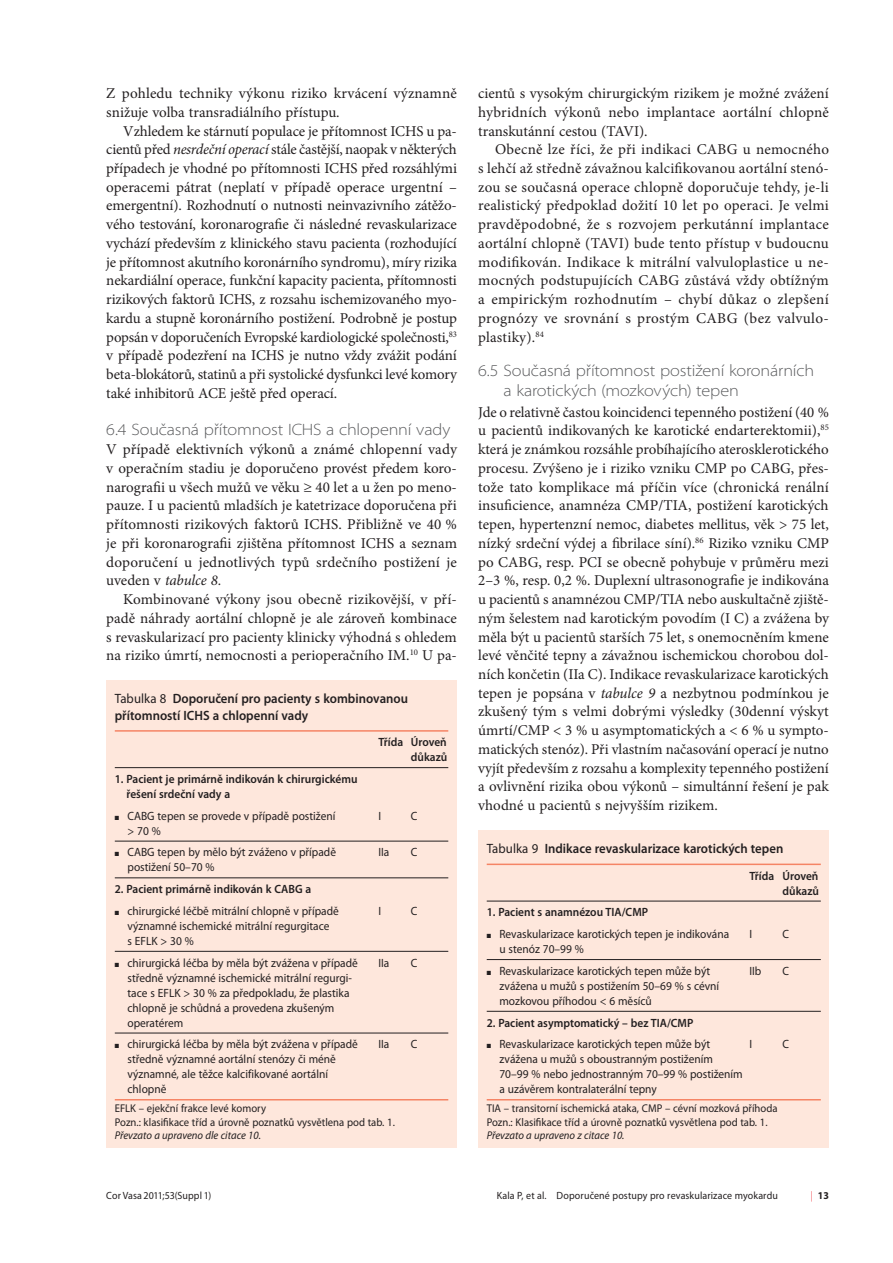
<style>
.page{position:relative;width:893px;height:1263px;background:#fff}
.page>*{position:absolute;margin:0;border:0;box-sizing:border-box;transform-origin:0 0}
.t1{font:300 semi-expanded 16.5px/19.8px "Myriad Pro";letter-spacing:-.01em;color:#58595b}
.t2{font:15px/18.8px "Minion Pro";color:#231f20;text-align:justify}
.t3{font:600 13.5px/16.5px "Myriad Pro";color:#231f20;scale:.95 1}
.t4{font:12px/15px "Myriad Pro";color:#231f20;scale:.95 1}
.t5{font:600 12px/15px "Myriad Pro";color:#231f20;text-align:right;scale:.95 1}
.t6{font:11.25px/13.5px "Myriad Pro";color:#231f20;scale:.95 1}
.t7{font:italic 11.25px "Myriad Pro";color:#231f20;scale:.95 1}
.t8{font:10.5px "Myriad Pro";letter-spacing:.01em;color:#231f20;scale:.95 1}
.t9{font:700 10.5px "Myriad Pro";color:#231f20;scale:.95 1}
.s1{font-style:italic}
.s2{font-weight:400}
.s3{font-weight:300;color:#ed1c24}
</style>
<div class="page">
<div style="left:106px;top:681px;width:351px;height:467px;background:#fee7dc"></div>
<hr style="left:115px;top:841px;width:333px;height:1px;background:#231f20">
<hr style="left:115px;top:878px;width:333px;height:1px;background:#231f20">
<hr style="left:115px;top:951px;width:333px;height:1px;background:#231f20">
<hr style="left:115px;top:730px;width:333px;height:2px;background:#f58465">
<hr style="left:115px;top:767px;width:333px;height:1px;background:#231f20">
<hr style="left:115px;top:1033px;width:333px;height:1px;background:#231f20">
<hr style="left:115px;top:1099px;width:333px;height:2px;background:#f58465">
<div style="left:478px;top:830px;width:351px;height:318px;background:#fee7dc"></div>
<hr style="left:487px;top:959px;width:334px;height:1px;background:#231f20">
<hr style="left:487px;top:1011px;width:334px;height:1px;background:#231f20">
<hr style="left:487px;top:864px;width:334px;height:1px;background:#f58465">
<hr style="left:487px;top:901px;width:334px;height:1px;background:#231f20">
<hr style="left:487px;top:1099px;width:334px;height:2px;background:#f58465">
<p class="t2" style="left:106px;top:85px;width:352px">Z pohledu techniky výkonu riziko krvácení významně snižuje volba transradiálního přístupu.</p>
<p class="t2" style="left:106px;top:123px;width:352px;text-indent:17px">Vzhledem ke stárnutí populace je přítomnost ICHS u pa&shy;cientů před <span class="s1">nesrdeční operací</span> stále častější, naopak v některých případech je vhodné po přítomnosti ICHS před rozsáhlými operacemi pátrat (neplatí v případě operace urgentní – emergentní). Rozhodnutí o nutnosti neinvazivního zátěžo&shy;vého testování, koronarografie či následné revaskularizace vychází především z klinického stavu pacienta (rozhodující je přítomnost akutního koronárního syndromu), míry rizika nekardiální operace, funkční kapacity pacienta, přítomnosti rizikových faktorů ICHS, z rozsahu ischemizovaného myo&shy;kardu a stupně koronárního postižení. Podrobně je postup popsán v doporučeních Evropské kardiologické společnosti,<sup>83 </sup>v případě podezření na ICHS je nutno vždy zvážit podání beta-blokátorů, statinů a při systolické dysfunkci levé komory také inhibitorů ACE ještě před operací.</p>
<p class="t1" style="left:106px;top:421px;width:345px">6.4 Současná přítomnost ICHS a chlopenní vady</p>
<p class="t2" style="left:106px;top:441px;width:352px">V případě elektivních výkonů a známé chlopenní vady v operačním stadiu je doporučeno provést předem koro&shy;narografii u všech mužů ve věku ≥ 40 let a u žen po meno&shy;pauze. I u pacientů mladších je katetrizace doporučena při přítomnosti rizikových faktorů ICHS. Přibližně ve 40 % je při koronarografii zjištěna přítomnost ICHS a seznam doporučení u jednotlivých typů srdečního postižení je uveden v <span class="s1">tabulce 8.</span></p>
<p class="t2" style="left:106px;top:591px;width:352px;text-indent:17px">Kombinované výkony jsou obecně rizikovější, v pří&shy;padě náhrady aortální chlopně je ale zároveň kombinace s revaskularizací pro pacienty klinicky výhodná s ohledem na riziko úmrtí, nemocnosti a perioperačního IM.<sup>10</sup> U pa-</p>
<p class="t3" style="left:115px;top:692px;width:310px"><span class="s2">Tabulka 8</span> Doporučení pro pacienty s kombinovanou přítomností ICHS a chlopenní vady</p>
<p class="t5" style="left:378px;top:736px;width:74px">Třída Úroveň důkazů</p>
<p class="t5" style="left:126px;top:772px;width:245px;text-align:left;text-indent:-12px">1. Pacient je primárně indikován k chirurgickému řešení srdeční vady a</p>
<p class="t4" style="left:128px;top:809px;width:220px">CABG tepen se provede v případě postižení &gt; 70 %</p>
<p class="t4" style="left:378px;top:809px;width:4px">I</p>
<p class="t4" style="left:411px;top:809px;width:8px">C</p>
<p class="t4" style="left:128px;top:846px;width:221px">CABG tepen by mělo být zváženo v případě postižení 50–70 %</p>
<p class="t4" style="left:378px;top:846px;width:13px">IIa</p>
<p class="t4" style="left:411px;top:846px;width:8px">C</p>
<p class="t5" style="left:115px;top:883px;width:208px">2. Pacient primárně indikován k CABG a</p>
<p class="t4" style="left:128px;top:904px;width:224px">chirurgické léčbě mitrální chlopně v případě významné ischemické mitrální regurgitace<br>s EFLK &gt; 30 %</p>
<p class="t4" style="left:378px;top:904px;width:4px">I</p>
<p class="t4" style="left:411px;top:904px;width:8px">C</p>
<p class="t4" style="left:128px;top:956px;width:244px">chirurgická léčba by měla být zvážena v případě středně významné ischemické mitrální regurgi&shy;tace s EFLK &gt; 30 % za předpokladu, že plastika chlopně je schůdná a provedena zkušeným operatérem</p>
<p class="t4" style="left:378px;top:956px;width:13px">IIa</p>
<p class="t4" style="left:411px;top:956px;width:8px">C</p>
<p class="t4" style="left:128px;top:1038px;width:244px">chirurgická léčba by měla být zvážena v případě středně významné aortální stenózy či méně významné, ale těžce kalcifikované aortální chlopně</p>
<p class="t4" style="left:378px;top:1038px;width:13px">IIa</p>
<p class="t4" style="left:411px;top:1038px;width:8px">C</p>
<p class="t6" style="left:115px;top:1102px;width:296px">EFLK – ejekční frakce levé komory<br>Pozn.: klasifikace tříd a úrovně poznatků vysvětlena pod tab. 1.</p>
<p class="t7" style="left:115px;top:1131px;width:155px">Převzato a upraveno dle citace 10.</p>
<p class="t2" style="left:478px;top:85px;width:352px">cientů s vysokým chirurgickým rizikem je možné zvážení hybridních výkonů nebo implantace aortální chlopně transkutánní cestou (TAVI).</p>
<p class="t2" style="left:478px;top:141px;width:352px;text-indent:17px">Obecně lze říci, že při indikaci CABG u nemocného s lehčí až středně závažnou kalcifikovanou aortální stenó&shy;zou se současná operace chlopně doporučuje tehdy, je-li realistický předpoklad dožití 10 let po operaci. Je velmi pravděpodobné, že s rozvojem perkutánní implantace aortální chlopně (TAVI) bude tento přístup v budoucnu modifikován. Indikace k mitrální valvuloplastice u ne&shy;mocných podstupujících CABG zůstává vždy obtížným a empirickým rozhodnutím – chybí důkaz o zlepšení prognózy ve srovnání s prostým CABG (bez valvulo&shy;plastiky).<sup>84</sup></p>
<p class="t1" style="left:503px;top:362px;width:312px;text-indent:-25px">6.5 Současná přítomnost postižení koronárních a karotických (mozkových) tepen</p>
<p class="t2" style="left:478px;top:404px;width:352px">Jde o relativně častou koincidenci tepenného postižení (40 % u pacientů indikovaných ke karotické endarterektomii),<sup>85 </sup>která je známkou rozsáhle probíhajícího aterosklerotického procesu. Zvýšeno je i riziko vzniku CMP po CABG, přes&shy;tože tato komplikace má příčin více (chronická renální insuficience, anamnéza CMP/TIA, postižení karotických tepen, hypertenzní nemoc, diabetes mellitus, věk &gt; 75 let, nízký srdeční výdej a fibrilace síní).<sup>86</sup> Riziko vzniku CMP po CABG, resp. PCI se obecně pohybuje v průměru mezi 2–3 %, resp. 0,2 %. Duplexní ultrasonografie je indikována u pacientů s anamnézou CMP/TIA nebo auskultačně zjiště&shy;ným šelestem nad karotickým povodím (I C) a zvážena by měla být u pacientů starších 75 let, s onemocněním kmene levé věnčité tepny a závažnou ischemickou chorobou dol&shy;ních končetin (IIa C). Indikace revaskularizace karotických tepen je popsána v <span class="s1">tabulce 9</span> a nezbytnou podmínkou je zkušený tým s velmi dobrými výsledky (30denní výskyt úmrtí/CMP &lt; 3 % u asymptomatických a &lt; 6 % u sympto&shy;matických stenóz). Při vlastním načasování operací je nutno vyjít především z rozsahu a komplexity tepenného postižení a ovlivnění rizika obou výkonů – simultánní řešení je pak vhodné u pacientů s nejvyšším rizikem.</p>
<p class="t3" style="left:487px;top:842px;width:314px"><span class="s2">Tabulka 9</span> Indikace revaskularizace karotických tepen</p>
<p class="t5" style="left:749px;top:869px;width:75px">Třída Úroveň důkazů</p>
<p class="t5" style="left:487px;top:906px;width:171px">1. Pacient s anamnézou TIA/CMP</p>
<p class="t4" style="left:499px;top:927px;width:243px">Revaskularizace karotických tepen je indikována u stenóz 70–99 %</p>
<p class="t4" style="left:749px;top:927px;width:4px">I</p>
<p class="t4" style="left:782px;top:927px;width:8px">C</p>
<p class="t4" style="left:499px;top:964px;width:233px">Revaskularizace karotických tepen může být zvážena u mužů s postižením 50–69 % s cévní mozkovou příhodou &lt; 6 měsíců</p>
<p class="t4" style="left:749px;top:964px;width:14px">IIb</p>
<p class="t4" style="left:782px;top:964px;width:8px">C</p>
<p class="t5" style="left:487px;top:1016px;width:219px">2. Pacient asymptomatický – bez TIA/CMP</p>
<p class="t4" style="left:499px;top:1038px;width:258px">Revaskularizace karotických tepen může být zvážena u mužů s oboustranným postižením 70–99 % nebo jednostranným 70–99 % postižením a uzávěrem kontralaterální tepny</p>
<p class="t4" style="left:749px;top:1038px;width:4px">I</p>
<p class="t4" style="left:782px;top:1038px;width:8px">C</p>
<p class="t6" style="left:487px;top:1102px;width:308px">TIA – transitorní ischemická ataka, CMP – cévní mozková příhoda<br>Pozn.: Klasifikace tříd a úrovně poznatků vysvětlena pod tab. 1.</p>
<p class="t7" style="left:487px;top:1131px;width:147px">Převzato a upraveno z citace 10.</p>
<p class="t8" style="left:106px;top:1191px;width:112px">Cor Vasa 2011;53(Suppl 1)</p>
<p class="t8" style="left:497px;top:1191px;width:297px">Kala P, et al. Doporučené postupy pro revaskularizace myokardu</p>
<p class="t9" style="left:811px;top:1189px;width:20px"><span class="s3">|</span> 13</p>
</div>
